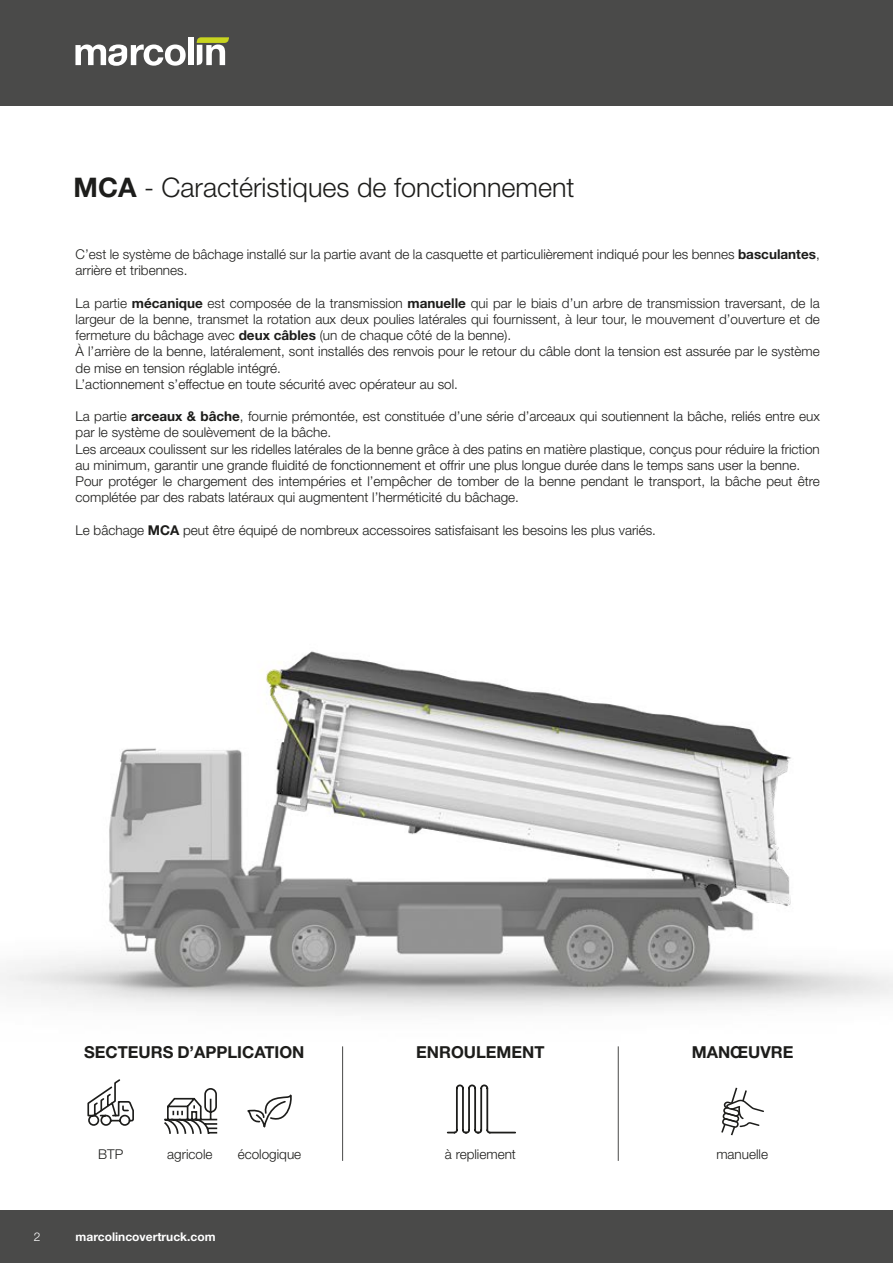
<style>
.page{position:relative;width:893px;height:1263px;background:#fff}
.page>*{position:absolute;margin:0;border:0;box-sizing:border-box;transform-origin:0 0}
.t1{font:300 27px "Helvetica Neue LT Std";color:#1d1d1b}
.t2{font:700 16.5px "Helvetica Neue LT Std";color:#1d1d1b}
.t3{font:300 13.5px/16.2px "Helvetica Neue LT Std";color:#1d1d1b}
.t4{font:700 12px "Helvetica Neue LT Std";color:#fff}
.t5{font:300 12px "Helvetica Neue LT Std";color:#fff}
.s1{font-weight:700}
</style>
<div class="page">
<div style="left:0;top:0;width:893px;height:105px;background:#4a4a49"></div>
<svg style="left:196px;top:37px;width:33px;height:29px"></svg>
<div style="left:188px;top:37px;width:6px;height:28px;background:#fff"></div>
<svg style="left:75px;top:44px;width:111px;height:22px"></svg>
<div style="left:0;top:1210px;width:893px;height:53px;background:#4a4a49"></div>
<svg style="left:446px;top:1119px;width:70px;height:15px"></svg>
<hr style="left:342px;top:1046px;width:1px;height:115px;background:#4a4a49">
<hr style="left:618px;top:1046px;width:1px;height:115px;background:#4a4a49">
<svg style="left:164px;top:1119px;width:54px;height:15px"></svg>
<svg style="left:251px;top:1119px;width:29px;height:9px"></svg>
<svg style="left:721px;top:1119px;width:39px;height:16px"></svg>
<svg style="left:88px;top:1119px;width:46px;height:7px"></svg>
<img style="left:18px;top:651px;width:822px;height:468px">
<h1 class="t1" style="left:74px;top:171px;width:503px"><span class="s1">MCA</span> - Caractéristiques de fonctionnement</h1>
<p class="t3" style="left:76px;top:246px;width:746px">C’est le système de bâchage installé sur la partie avant de la casquette et particulièrement indiqué pour les bennes <span class="s1">basculantes</span>, arrière et tribennes.</p>
<p class="t3" style="left:76px;top:295px;width:746px">La partie <span class="s1">mécanique</span> est composée de la transmission <span class="s1">manuelle</span> qui par le biais d’un arbre de transmission traversant, de la largeur de la benne, transmet la rotation aux deux poulies latérales qui fournissent, à leur tour, le mouvement d’ouverture et de fermeture du bâchage avec <span class="s1">deux câbles</span> (un de chaque côté de la benne).<br>À l’arrière de la benne, latéralement, sont installés des renvois pour le retour du câble dont la tension est assurée par le système de mise en tension réglable intégré.<br>L’actionnement s’effectue en toute sécurité avec opérateur au sol.</p>
<p class="t3" style="left:76px;top:408px;width:746px">La partie <span class="s1">arceaux &amp; bâche</span>, fournie prémontée, est constituée d’une série d’arceaux qui soutiennent la bâche, reliés entre eux par le système de soulèvement de la bâche.<br>Les arceaux coulissent sur les ridelles latérales de la benne grâce à des patins en matière plastique, conçus pour réduire la friction au minimum, garantir une grande fluidité de fonctionnement et offrir une plus longue durée dans le temps sans user la benne.<br>Pour protéger le chargement des intempéries et l’empêcher de tomber de la benne pendant le transport, la bâche peut être complétée par des rabats latéraux qui augmentent l’herméticité du bâchage.</p>
<p class="t3" style="left:76px;top:521px;width:582px">Le bâchage <span class="s1">MCA</span> peut être équipé de nombreux accessoires satisfaisant les besoins les plus variés.</p>
<p class="t2" style="left:84px;top:1042px;width:222px">SECTEURS D’APPLICATION</p>
<p class="t2" style="left:692px;top:1042px;width:103px">MANŒUVRE</p>
<p class="t2" style="left:416px;top:1042px;width:130px">ENROULEMENT</p>
<p class="t3" style="left:98px;top:1145px;width:27px">BTP</p>
<p class="t3" style="left:167px;top:1145px;width:47px">agricole</p>
<p class="t3" style="left:238px;top:1145px;width:65px">écologique</p>
<p class="t3" style="left:445px;top:1145px;width:73px">à repliement</p>
<p class="t5" style="left:34px;top:1229px;width:8px">2</p>
<p class="t4" style="left:76px;top:1229px;width:141px">marcolincovertruck.com</p>
<p class="t3" style="left:716px;top:1145px;width:53px">manuelle</p>
</div>
